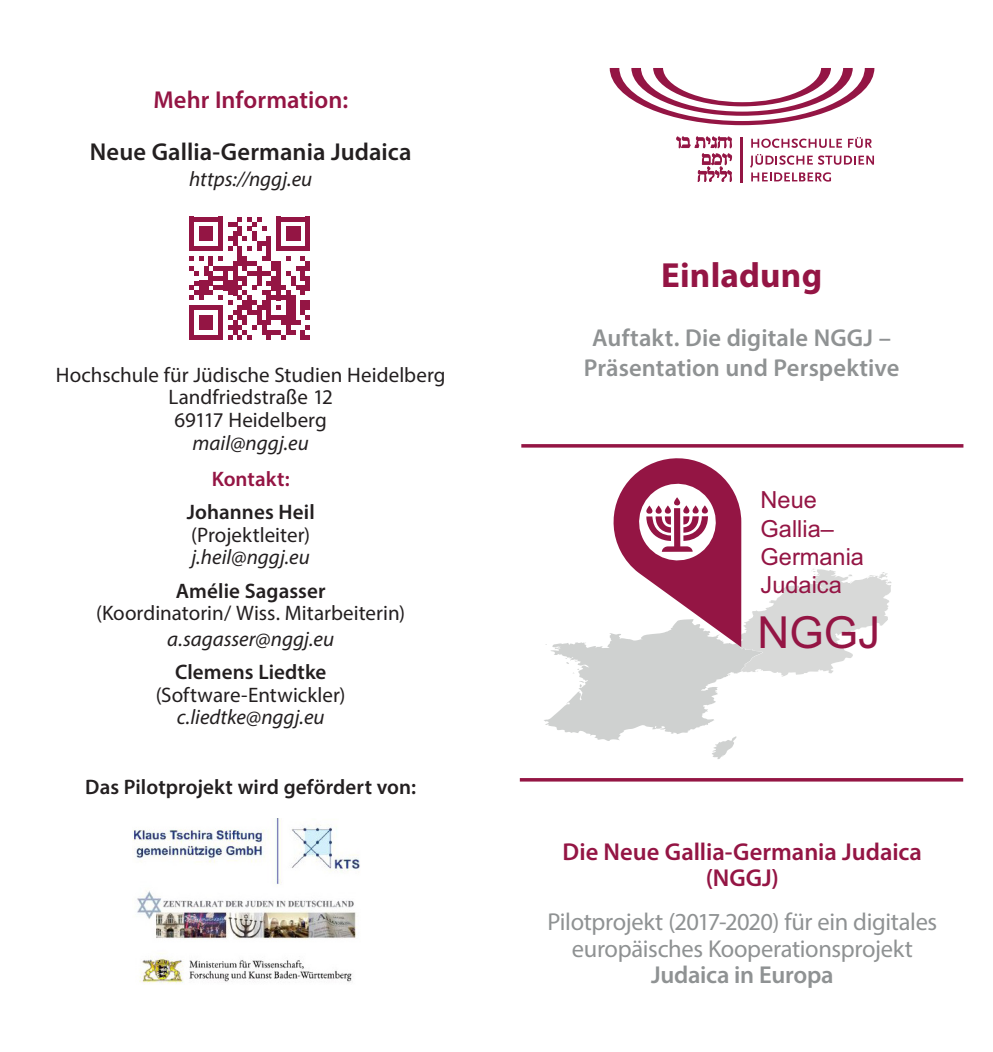
<style>
.page{position:relative;width:993px;height:1052px;background:#fff}
.page>*{position:absolute;margin:0;border:0;box-sizing:border-box;transform-origin:0 0}
.t1{font:44.1px "Arial";color:#941544}
.t2{font:700 35px "Myriad Pro";letter-spacing:.005em;color:#941544}
.t3{font:24.5px/26.2px "Myriad Pro";letter-spacing:-.015em;color:#8f9293;text-align:center}
.t4{font:600 24.5px/29.4px "Myriad Pro";color:#8f9293;text-align:center}
.t5{font:600 24.5px/26.2px "Myriad Pro";color:#941544;text-align:center}
.t6{font:600 24.5px "Myriad Pro";letter-spacing:.005em;color:#231f20}
.t7{font:23.62px/28.2px "Arial";color:#941544}
.t8{font:21px/22.8px "Myriad Pro";letter-spacing:.005em;color:#231f20;text-align:center}
.t9{font:italic 21px "Myriad Pro";color:#231f20}
.t10{font:600 21px "Myriad Pro";letter-spacing:.005em;color:#231f20}
.t11{font:600 21px "Myriad Pro";letter-spacing:.005em;color:#941544}
</style>
<div class="page">
<svg style="left:189px;top:217px;width:121px;height:122px"></svg>
<svg style="left:676px;top:136px;width:55px;height:46px"></svg>
<svg style="left:751px;top:139px;width:90px;height:9px"></svg>
<svg style="left:848px;top:137px;width:23px;height:11px"></svg>
<svg style="left:750px;top:154px;width:123px;height:28px"></svg>
<svg style="left:609px;top:68px;width:265px;height:57px"></svg>
<hr style="left:739px;top:137px;width:3px;height:46px;background:#941544">
<svg style="left:544px;top:458px;width:347px;height:301px"></svg>
<hr style="left:521px;top:444px;width:442px;height:3px;background:#941544">
<hr style="left:519px;top:778px;width:443px;height:3px;background:#941544">
<img style="left:133px;top:818px;width:227px;height:166px">
<p class="t5" style="left:153px;top:86px;width:196px">Mehr Information:</p>
<p class="t6" style="left:90px;top:137px;width:323px">Neue Gallia-Germania Judaica</p>
<p class="t9" style="left:189px;top:166px;width:125px">https://nggj.eu</p>
<p class="t8" style="left:56px;top:363px;width:391px">Hochschule für Jüdische Studien Heidelberg<br>Landfriedstraße 12<br>69117 Heidelberg</p>
<p class="t9" style="left:192px;top:430px;width:118px">mail@nggj.eu</p>
<p class="t11" style="left:212px;top:465px;width:79px">Kontakt:</p>
<p class="t10" style="left:187px;top:498px;width:129px">Johannes Heil</p>
<p class="t8" style="left:191px;top:523px;width:120px">(Projektleiter)</p>
<p class="t9" style="left:191px;top:544px;width:120px">j.heil@nggj.eu</p>
<p class="t10" style="left:176px;top:577px;width:151px">Amélie Sagasser</p>
<p class="t8" style="left:96px;top:601px;width:310px">(Koordinatorin/ Wiss. Mitarbeiterin)</p>
<p class="t9" style="left:167px;top:625px;width:168px">a.sagasser@nggj.eu</p>
<p class="t10" style="left:175px;top:658px;width:153px">Clemens Liedtke</p>
<p class="t8" style="left:156px;top:683px;width:191px">(Software-Entwickler)</p>
<p class="t9" style="left:177px;top:704px;width:149px">c.liedtke@nggj.eu</p>
<p class="t10" style="left:85px;top:774px;width:332px">Das Pilotprojekt wird gefördert von:</p>
<h2 class="t2" style="left:661px;top:253px;width:162px">Einladung</h2>
<p class="t4" style="left:583px;top:323px;width:317px">Auftakt. Die digitale NGGJ –<br>Präsentation und Perspektive</p>
<p class="t7" style="left:760px;top:486px;width:105px">Neue<br>Gallia–<br>Germania<br>Judaica</p>
<h1 class="t1" style="left:757px;top:603px;width:124px">NGGJ</h1>
<p class="t5" style="left:562px;top:838px;width:361px">Die Neue Gallia-Germania Judaica (NGGJ)</p>
<p class="t3" style="left:547px;top:908px;width:391px">Pilotprojekt (2017-2020) für ein digitales europäisches Kooperationsprojekt</p>
<p class="t4" style="left:651px;top:959px;width:184px">Judaica in Europa</p>
</div>
